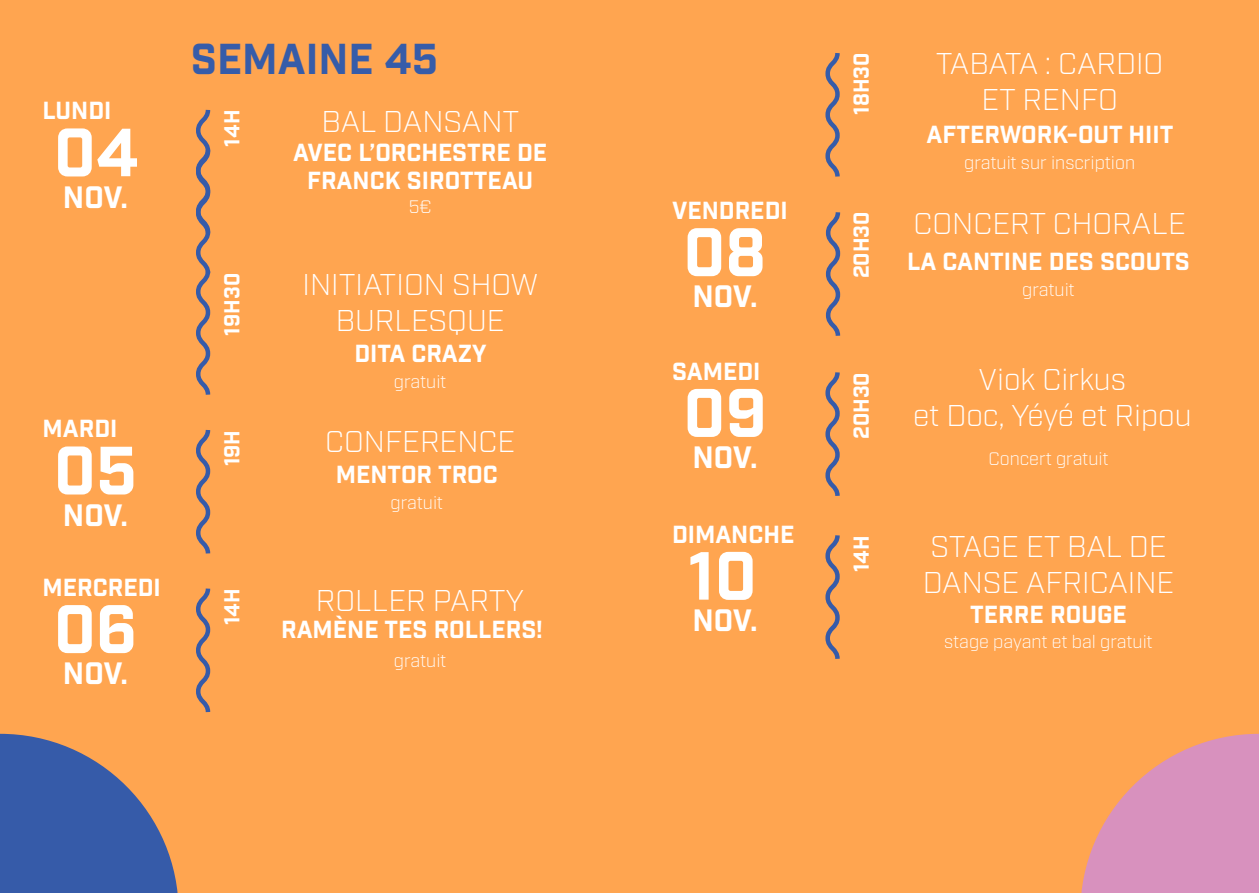
<style>
.page{position:relative;width:1259px;height:893px;background:#ffa550}
.page>*{position:absolute;margin:0;border:0;box-sizing:border-box;transform-origin:0 0}
.t1{font:66px "Industry Inc Base";color:#fff}
.t2{font:42px "Industry Inc Base";color:#365ca9}
.t3{font:300 30px/36px "Industry";color:#fff}
.t4{font:30px "Industry Inc Base";letter-spacing:-.005em;color:#fff}
.t5{font:24px/28.8px "Industry Inc Base";color:#fff;text-align:center}
.t6{font:21px "Industry Inc Base";color:#fff}
.t7{font:300 18px "Industry";color:#fff}
</style>
<div class="page">
<svg style="left:0;top:734px;width:178px;height:159px"></svg>
<svg style="left:196px;top:588px;width:15px;height:125px"></svg>
<svg style="left:825px;top:212px;width:16px;height:124px"></svg>
<svg style="left:825px;top:372px;width:15px;height:124px"></svg>
<svg style="left:825px;top:535px;width:15px;height:124px"></svg>
<svg style="left:196px;top:429px;width:15px;height:125px"></svg>
<svg style="left:825px;top:53px;width:15px;height:124px"></svg>
<svg style="left:196px;top:109px;width:15px;height:286px"></svg>
<hr style="left:1258px;top:0;width:1px;height:893px;background:#365ca9">
<svg style="left:1081px;top:734px;width:178px;height:159px"></svg>
<p class="t5" style="left:43px;top:98px;width:70px">LUNDI</p>
<p class="t1" style="left:54px;top:113px;width:86px">04</p>
<p class="t4" style="left:63px;top:179px;width:67px">NOV.</p>
<p class="t5" style="left:43px;top:416px;width:76px">MARDI</p>
<p class="t1" style="left:54px;top:431px;width:85px">05</p>
<p class="t4" style="left:63px;top:497px;width:67px">NOV.</p>
<p class="t5" style="left:43px;top:574px;width:120px">MERCREDI</p>
<p class="t1" style="left:54px;top:589px;width:85px">06</p>
<p class="t4" style="left:63px;top:655px;width:67px">NOV.</p>
<p class="t2" style="left:191px;top:34px;width:249px">SEMAINE 45</p>
<p class="t6" style="left:219px;top:147px;width:38px;rotate:-90deg">14H</p>
<p class="t3" style="left:322px;top:104px;width:199px">BAL DANSANT</p>
<p class="t5" style="left:293px;top:139px;width:255px">AVEC L’ORCHESTRE DE<br>FRANCK SIROTTEAU</p>
<p class="t7" style="left:409px;top:196px;width:24px">5€</p>
<p class="t6" style="left:219px;top:336px;width:64px;rotate:-90deg">19H30</p>
<p class="t3" style="left:302px;top:267px;width:237px">INITIATION SHOW</p>
<p class="t3" style="left:336px;top:303px;width:170px">BURLESQUE</p>
<p class="t5" style="left:354px;top:340px;width:133px">DITA CRAZY</p>
<p class="t7" style="left:394px;top:371px;width:54px">gratuit</p>
<p class="t6" style="left:219px;top:466px;width:38px;rotate:-90deg">19H</p>
<p class="t6" style="left:219px;top:625px;width:38px;rotate:-90deg">14H</p>
<p class="t3" style="left:325px;top:424px;width:192px">CONFERENCE</p>
<p class="t5" style="left:336px;top:461px;width:163px">MENTOR TROC</p>
<p class="t7" style="left:390px;top:491px;width:54px">gratuit</p>
<p class="t3" style="left:316px;top:582px;width:210px">ROLLER PARTY</p>
<p class="t5" style="left:281px;top:616px;width:263px">RAMÈNE TES ROLLERS!</p>
<p class="t7" style="left:394px;top:650px;width:54px">gratuit</p>
<p class="t5" style="left:672px;top:197px;width:117px">VENDREDI</p>
<p class="t1" style="left:683px;top:213px;width:84px">08</p>
<p class="t4" style="left:692px;top:278px;width:67px">NOV.</p>
<p class="t5" style="left:672px;top:358px;width:90px">SAMEDI</p>
<p class="t1" style="left:683px;top:373px;width:85px">09</p>
<p class="t4" style="left:692px;top:439px;width:67px">NOV.</p>
<p class="t5" style="left:672px;top:521px;width:124px">DIMANCHE</p>
<p class="t1" style="left:688px;top:536px;width:70px">10</p>
<p class="t4" style="left:692px;top:602px;width:67px">NOV.</p>
<p class="t6" style="left:848px;top:115px;width:64px;rotate:-90deg">18H30</p>
<p class="t3" style="left:936px;top:46px;width:229px;text-align:center">TABATA : CARDIO<br>ET RENFO</p>
<p class="t5" style="left:926px;top:121px;width:248px">AFTERWORK-OUT HIIT</p>
<p class="t7" style="left:964px;top:152px;width:172px">gratuit sur inscription</p>
<p class="t6" style="left:848px;top:278px;width:68px;rotate:-90deg">20H30</p>
<p class="t3" style="left:913px;top:205px;width:274px">CONCERT CHORALE</p>
<p class="t5" style="left:907px;top:248px;width:284px">LA CANTINE DES SCOUTS</p>
<p class="t7" style="left:1022px;top:279px;width:54px">gratuit</p>
<p class="t6" style="left:848px;top:439px;width:68px;rotate:-90deg">20H30</p>
<p class="t3" style="left:978px;top:361px;width:149px">Viok Cirkus</p>
<p class="t3" style="left:913px;top:397px;width:280px">et Doc, Yéyé et Ripou</p>
<p class="t7" style="left:988px;top:448px;width:122px">Concert gratuit</p>
<p class="t6" style="left:848px;top:572px;width:38px;rotate:-90deg">14H</p>
<p class="t3" style="left:922px;top:529px;width:253px">STAGE ET BAL DE<br>DANSE AFRICAINE</p>
<p class="t5" style="left:970px;top:601px;width:158px">TERRE ROUGE</p>
<p class="t7" style="left:944px;top:631px;width:210px">stage payant et bal gratuit</p>
</div>
